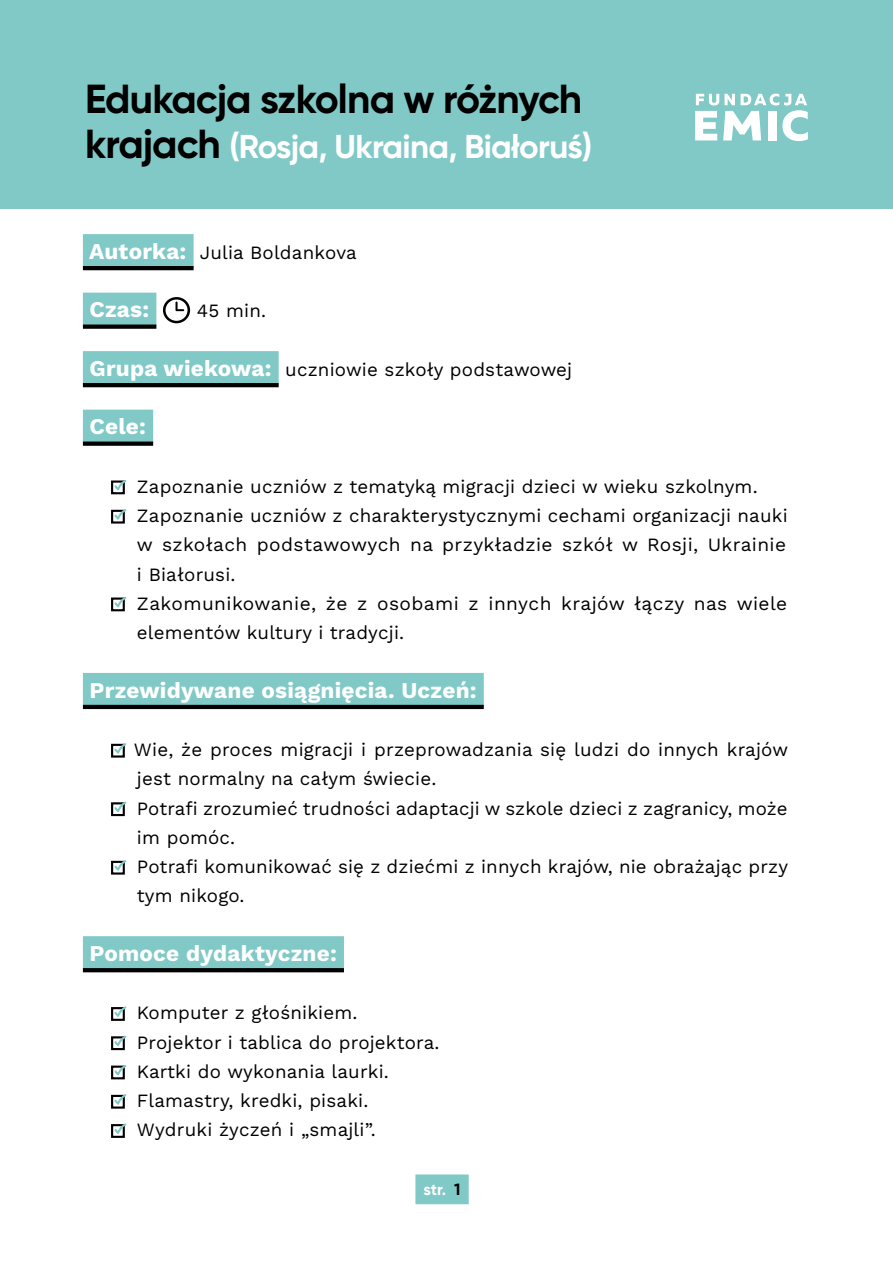
<style>
.page{position:relative;width:893px;height:1263px;background:#fff}
.page>*{position:absolute;margin:0;border:0;box-sizing:border-box;transform-origin:0 0}
.t1{font:700 40.5px "Gilroy";letter-spacing:-.025em;color:#000}
.t2{font:700 33px "Gilroy";letter-spacing:-.02em;color:#fff}
.t3{font:700 22.5px "Work Sans";letter-spacing:.01em;color:#fff}
.t4{font:18.75px/29.2px "Work Sans";letter-spacing:.01em;color:#000}
.t5{font:700 16.35px "Gilroy";color:#fff}
.s1{font-size:40.5px;color:#000}
.s2{font-weight:700;font-size:22.5px;color:#fff}
.s3{color:#000}
</style>
<div class="page">
<div style="left:415px;top:1174px;width:54px;height:30px;background:#80c9c7"></div>
<div style="left:0;top:0;width:893px;height:208px;background:#80c9c7"></div>
<div style="left:83px;top:234px;width:111px;height:34px;background:#80c9c7"></div>
<div style="left:83px;top:293px;width:73px;height:34px;background:#80c9c7"></div>
<div style="left:83px;top:351px;width:196px;height:34px;background:#80c9c7"></div>
<div style="left:83px;top:410px;width:70px;height:34px;background:#80c9c7"></div>
<div style="left:83px;top:673px;width:401px;height:34px;background:#80c9c7"></div>
<div style="left:83px;top:936px;width:261px;height:34px;background:#80c9c7"></div>
<hr style="left:83px;top:266px;width:111px;height:4px;background:#000">
<div style="left:83px;top:324px;width:73px;height:5px;background:#000"></div>
<svg style="left:163px;top:297px;width:27px;height:26px"></svg>
<hr style="left:83px;top:383px;width:196px;height:4px;background:#000">
<div style="left:83px;top:441px;width:70px;height:5px;background:#000"></div>
<div style="left:111px;top:480px;width:14px;height:14px;border:2px solid #000"></div>
<svg style="left:113px;top:479px;width:14px;height:15px"></svg>
<div style="left:111px;top:510px;width:14px;height:14px;border:2px solid #000"></div>
<svg style="left:113px;top:509px;width:14px;height:15px"></svg>
<div style="left:111px;top:597px;width:14px;height:14px;border:2px solid #000"></div>
<svg style="left:113px;top:597px;width:14px;height:14px"></svg>
<hr style="left:83px;top:705px;width:401px;height:4px;background:#000">
<div style="left:111px;top:744px;width:14px;height:14px;border:2px solid #000"></div>
<svg style="left:113px;top:743px;width:14px;height:15px"></svg>
<div style="left:111px;top:802px;width:14px;height:14px;border:2px solid #000"></div>
<svg style="left:113px;top:801px;width:14px;height:15px"></svg>
<div style="left:111px;top:861px;width:14px;height:14px;border:2px solid #000"></div>
<svg style="left:113px;top:860px;width:14px;height:15px"></svg>
<svg style="left:83px;top:968px;width:261px;height:4px"></svg>
<div style="left:111px;top:1007px;width:14px;height:14px;border:2px solid #000"></div>
<svg style="left:113px;top:1006px;width:14px;height:15px"></svg>
<div style="left:111px;top:1036px;width:14px;height:14px;border:2px solid #000"></div>
<svg style="left:113px;top:1035px;width:14px;height:15px"></svg>
<div style="left:111px;top:1065px;width:14px;height:14px;border:2px solid #000"></div>
<svg style="left:113px;top:1065px;width:14px;height:14px"></svg>
<div style="left:111px;top:1095px;width:14px;height:14px;border:2px solid #000"></div>
<svg style="left:113px;top:1094px;width:14px;height:15px"></svg>
<div style="left:111px;top:1124px;width:14px;height:14px;border:2px solid #000"></div>
<svg style="left:113px;top:1123px;width:14px;height:15px"></svg>
<svg style="left:695px;top:94px;width:113px;height:47px"></svg>
<h1 class="t1" style="left:85px;top:73px;width:499px">Edukacja szkolna w różnych</h1>
<h2 class="t2" style="left:85px;top:125px;width:509px"><span class="s1">krajach</span> (Rosja, Ukraina, Białoruś)</h2>
<p class="t4" style="left:89px;top:237px;width:269px"><span class="s2">Autorka:</span> Julia Boldankova</p>
<p class="t3" style="left:90px;top:293px;width:61px">Czas:</p>
<p class="t4" style="left:197px;top:295px;width:71px">45 min.</p>
<p class="t4" style="left:90px;top:354px;width:484px"><span class="s2">Grupa wiekowa:</span> uczniowie szkoły podstawowej</p>
<p class="t3" style="left:90px;top:410px;width:58px">Cele:</p>
<p class="t4" style="left:137px;top:471px;width:652px">Zapoznanie uczniów z tematyką migracji dzieci w wieku szkolnym.<br>Zapoznanie uczniów z charakterystycznymi cechami organizacji nauki w szkołach podstawowych na przykładzie szkół w Rosji, Ukrainie i Białorusi.<br>Zakomunikowanie, że z osobami z innych krajów łączy nas wiele elementów kultury i tradycji.</p>
<p class="t3" style="left:90px;top:673px;width:389px">Przewidywane osiągnięcia. Uczeń:</p>
<p class="t4" style="left:134px;top:734px;width:656px">Wie, że proces migracji i przeprowadzania się ludzi do innych krajów jest normalny na całym świecie.<br>Potrafi zrozumieć trudności adaptacji w szkole dzieci z zagranicy, może im pomóc.<br>Potrafi komunikować się z dziećmi z innych krajów, nie obrażając przy tym nikogo.</p>
<p class="t3" style="left:90px;top:936px;width:249px">Pomoce dydaktyczne:</p>
<p class="t4" style="left:137px;top:997px;width:304px">Komputer z głośnikiem.<br>Projektor i tablica do projektora.<br>Kartki do wykonania laurki.<br>Flamastry, kredki, pisaki.<br>Wydruki życzeń i „smajli”.</p>
<p class="t5" style="left:424px;top:1179px;width:38px">str. <span class="s3">1</span></p>
</div>
